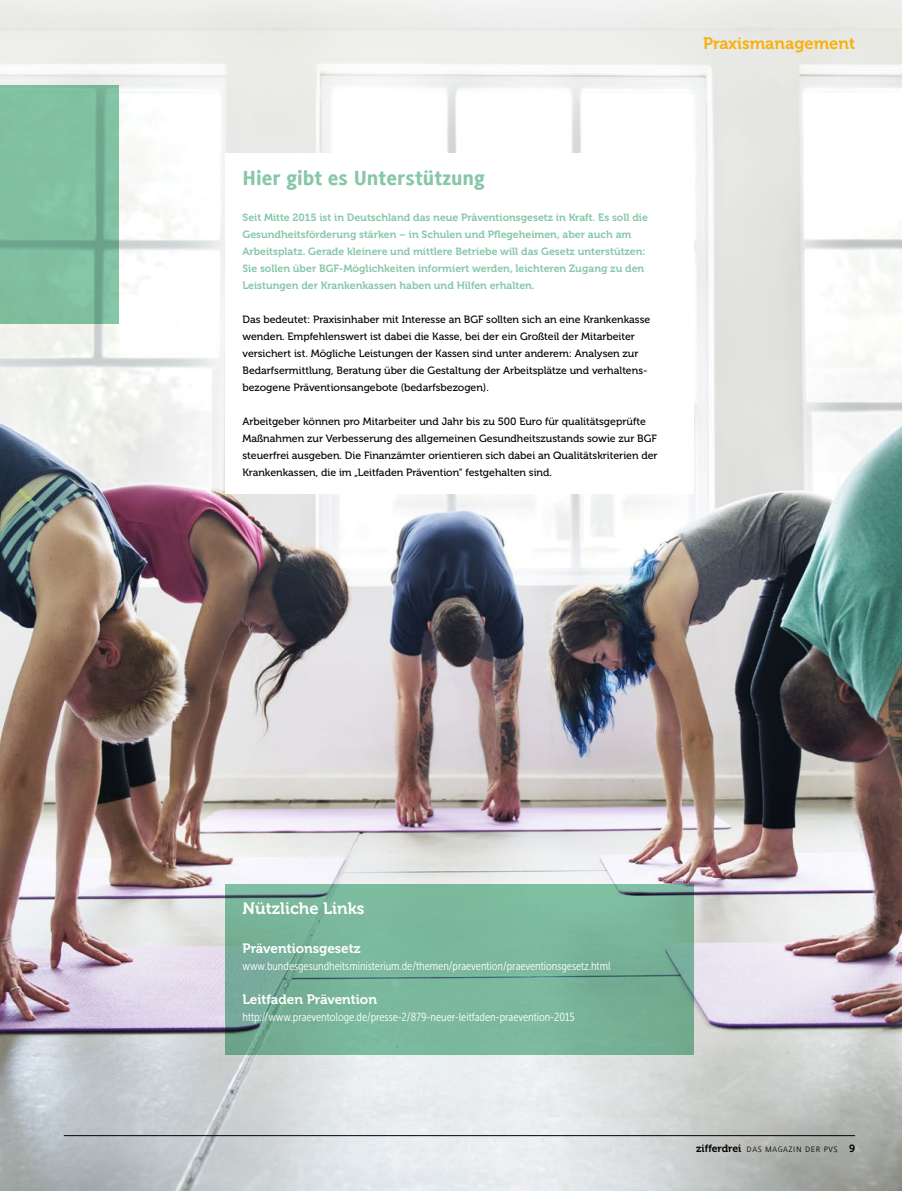
<style>
.page{position:relative;width:902px;height:1191px;background:#fff}
.page>*{position:absolute;margin:0;border:0;box-sizing:border-box;transform-origin:0 0}
.Marginal-H1{font:800 21px "Generis Sans Com";color:#86c7a8}
.t1{font:16.5px "Museo 700";color:#f9af0e}
.Marginal-H2{font:16.5px "Museo 700";color:#fff}
.Marginal_H3{font:13.5px "Museo 700";color:#fff}
.Marginal_Cond_zentri{font:11.7px "Museo Sans Cond 300";color:#fff}
.Marginal{font:10.5px/17px "Museo 500";color:#000}
.Marginal-2{font:10.5px/17px "Museo 700";color:#86c7a8}
.t2{font:300 10.5px "Generis Sans Com";letter-spacing:.05em;color:#000}
.t3{font:10.5px "Museo 700";color:#000}
.s1{font-family:"Museo 700";font-weight:400}
</style>
<div class="page">
<img style="left:0;top:0;width:901px;height:1191px">
<div style="left:225px;top:153px;width:468px;height:340px;background:#fff"></div>
<svg style="left:225px;top:884px;width:468px;height:170px;background:#77b399"></svg>
<svg style="left:0;top:85px;width:119px;height:238px;background:#7fbd9e"></svg>
<hr style="left:64px;top:1135px;width:791px;height:1px;background:#000">
<h2 class="t1" style="left:703px;top:34px;width:154px">Praxismanagement</h2>
<p class="Marginal-H1" style="left:242px;top:167px;width:244px">Hier gibt es Unterstützung</p>
<p class="Marginal-2" style="left:242px;top:209px;width:407px">Seit Mitte 2015 ist in Deutschland das neue Präventionsgesetz in Kraft. Es soll die Gesundheitsförderung stärken – in Schulen und Pflegeheimen, aber auch am Arbeitsplatz. Gerade kleinere und mittlere Betriebe will das Gesetz unterstützen:<br>Sie sollen über BGF-Möglichkeiten informiert werden, leichteren Zugang zu den Leistungen der Krankenkassen haben und Hilfen erhalten.</p>
<p class="Marginal" style="left:242px;top:311px;width:409px">Das bedeutet: Praxisinhaber mit Interesse an BGF sollten sich an eine Krankenkasse wenden. Empfehlenswert ist dabei die Kasse, bei der ein Großteil der Mitarbeiter versichert ist. Mögliche Leistungen der Kassen sind unter anderem: Analysen zur Bedarfsermittlung, Beratung über die Gestaltung der Arbeitsplätze und verhaltens&shy;bezogene Präventionsangebote (bedarfsbezogen).</p>
<p class="Marginal" style="left:242px;top:413px;width:416px">Arbeitgeber können pro Mitarbeiter und Jahr bis zu 500 Euro für qualitätsgeprüfte Maßnahmen zur Verbesserung des allgemeinen Gesundheitszustands sowie zur BGF steuerfrei ausgeben. Die Finanzämter orientieren sich dabei an Qualitätskriterien der Krankenkassen, die im „Leitfaden Prävention“ festgehalten sind.</p>
<p class="Marginal-H2" style="left:242px;top:899px;width:124px">Nützliche Links</p>
<p class="Marginal_H3" style="left:242px;top:940px;width:120px">Präventionsgesetz</p>
<p class="Marginal_Cond_zentri" style="left:242px;top:959px;width:369px">www.bundesgesundheitsministerium.de/themen/praevention/praeventionsgesetz.html</p>
<p class="Marginal_H3" style="left:242px;top:991px;width:136px">Leitfaden Prävention</p>
<p class="Marginal_Cond_zentri" style="left:242px;top:1010px;width:333px">http://www.praeventologe.de/presse-2/879-neuer-leitfaden-praevention-2015</p>
<p class="t2" style="left:696px;top:1143px;width:141px"><span class="s1">zifferdrei</span> das Magazin der PVS</p>
<p class="t3" style="left:849px;top:1142px;width:8px">9</p>
</div>
